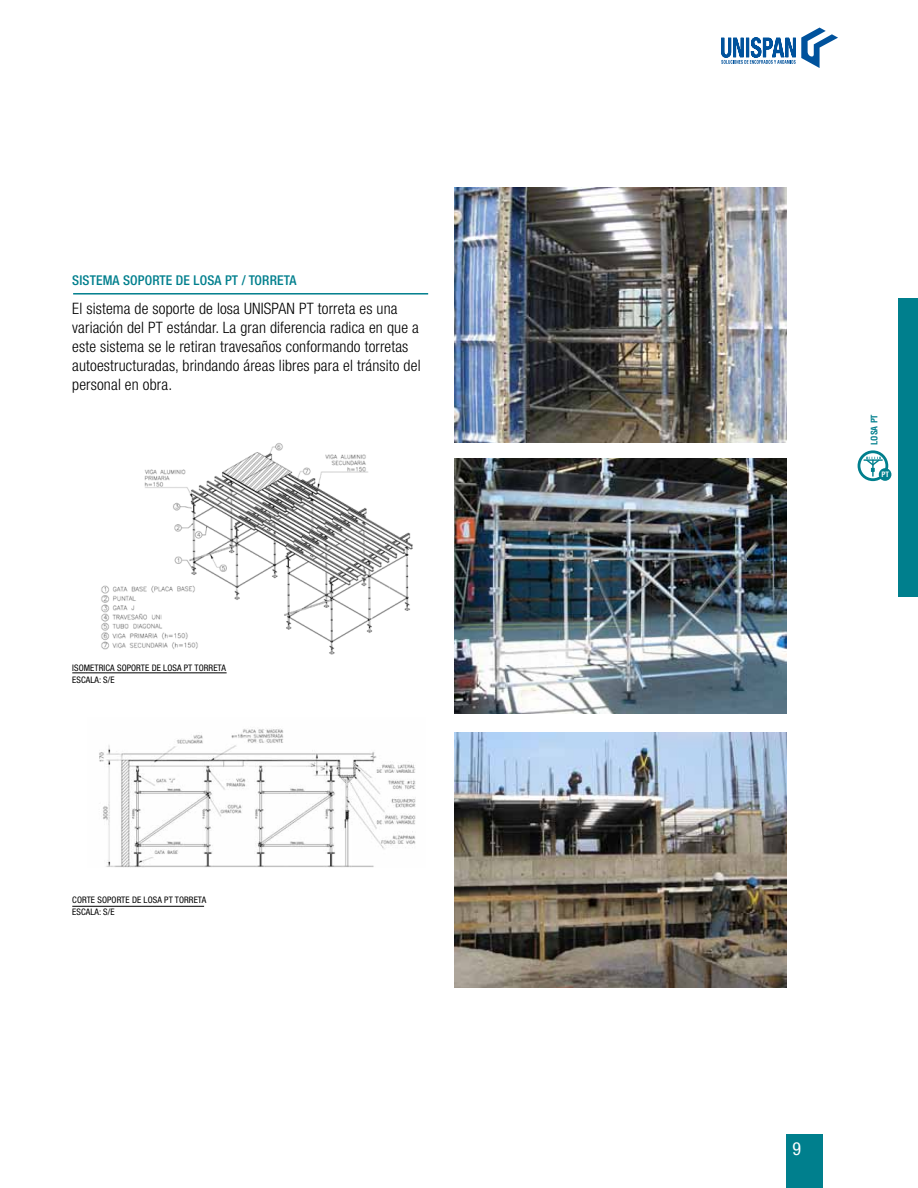
<style>
.page{position:relative;width:918px;height:1188px;background:#fff}
.page>*{position:absolute;margin:0;border:0;box-sizing:border-box;transform-origin:0 0}
.t1{font:condensed 18px "Helvetica Neue LT Std";color:#fff}
.t2{font:300 condensed 15.75px/18.9px "Helvetica Neue LT Std";letter-spacing:.01em;color:#000}
.t3{font:500 condensed 13.5px "Helvetica Neue LT Std";letter-spacing:.01em;color:#007f8d}
.t4{font:condensed 9px/12px "Helvetica Neue LT Std";letter-spacing:.01em;color:#000}
.t5{font:700 condensed 8.7px "Helvetica LT Std";color:#007f8d}
.t6{font:700 condensed 7.2px "Helvetica LT Std";color:#fff}
</style>
<div class="page">
<div style="left:786px;top:1134px;width:36px;height:54px;background:#007f8d"></div>
<svg style="left:721px;top:28px;width:117px;height:40px"></svg>
<div style="left:858px;top:450px;width:30px;height:31px;border:3px solid #007f8d;border-radius:50%"></div>
<svg style="left:864px;top:457px;width:18px;height:19px"></svg>
<div style="left:879px;top:468px;width:12px;height:13px;background:#007f8d;border-radius:50%"></div>
<div style="left:898px;top:298px;width:20px;height:298px;background:#007f8d"></div>
<hr style="left:73px;top:293px;width:355px;height:2px;background:#007f8d">
<img style="left:455px;top:188px;width:331px;height:255px">
<img style="left:455px;top:459px;width:331px;height:255px">
<img style="left:455px;top:733px;width:331px;height:255px">
<hr style="left:72px;top:673px;width:155px;height:1px;background:#000">
<hr style="left:72px;top:906px;width:132px;height:1px;background:#000">
<img style="left:101px;top:443px;width:312px;height:212px">
<img style="left:99px;top:728px;width:317px;height:140px">
<p class="t3" style="left:72px;top:272px;width:226px">SISTEMA SOPORTE DE LOSA PT / TORRETA</p>
<p class="t2" style="left:72px;top:299px;width:350px">El sistema de soporte de losa UNISPAN PT torreta es una variación del PT estándar. La gran diferencia radica en que a este sistema se le retiran travesaños conformando torretas autoestructuradas, brindando áreas libres para el tránsito del personal en obra.</p>
<p class="t4" style="left:72px;top:661px;width:155px">ISOMETRICA SOPORTE DE LOSA PT TORRETA<br>ESCALA: S/E</p>
<p class="t4" style="left:72px;top:894px;width:135px">CORTE SOPORTE DE LOSA PT TORRETA<br>ESCALA: S/E</p>
<p class="t5" style="left:869px;top:445px;width:32px;rotate:-90deg">LOSA PT</p>
<p class="t6" style="left:882px;top:470px;width:9px">PT</p>
<p class="t1" style="left:792px;top:1139px;width:10px">9</p>
</div>
